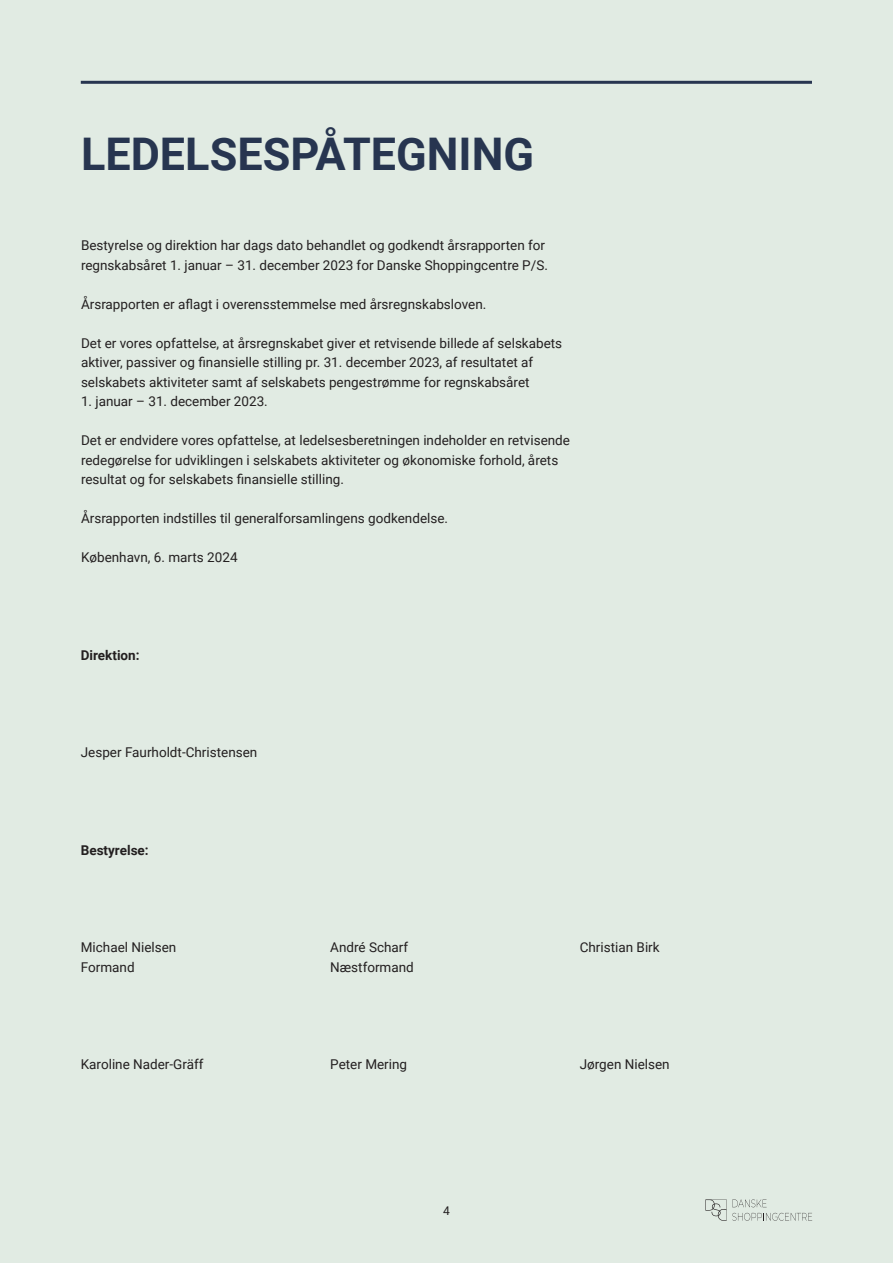
<style>
.page{position:relative;width:893px;height:1263px;background:#e1ebe3}
.page>*{position:absolute;margin:0;border:0;box-sizing:border-box;transform-origin:0 0}
.Overskrift{font:700 45px "Roboto";color:#273550}
.Brødtekst{font:13.5px/19.5px "Roboto";color:#231f20}
.Brødtekst-2{font:700 13.5px "Roboto";color:#231f20}
.t1{font:12px "Roboto";color:#231f20}
</style>
<div class="page">
<hr style="left:81px;top:81px;width:731px;height:3px;background:#273550">
<svg style="left:705px;top:1199px;width:107px;height:22px"></svg>
<p class="Overskrift" style="left:81px;top:122px;width:455px">LEDELSESPÅTEGNING</p>
<p class="Brødtekst" style="left:81px;top:235px;width:468px">Bestyrelse og direktion har dags dato behandlet og godkendt årsrapporten for regnskabsåret 1. januar – 31. december 2023 for Danske Shoppingcentre P/S.</p>
<p class="Brødtekst" style="left:81px;top:294px;width:407px">Årsrapporten er aflagt i overensstemmelse med årsregnskabsloven.</p>
<p class="Brødtekst" style="left:81px;top:333px;width:483px">Det er vores opfattelse, at årsregnskabet giver et retvisende billede af selskabets aktiver, passiver og finansielle stilling pr. 31. december 2023, af resultatet af selskabets aktiviteter samt af selskabets pengestrømme for regnskabsåret</p>
<p class="Brødtekst" style="left:81px;top:391px;width:188px">1. januar – 31. december 2023.</p>
<p class="Brødtekst" style="left:81px;top:430px;width:490px">Det er endvidere vores opfattelse, at ledelsesberetningen indeholder en retvisende redegørelse for udviklingen i selskabets aktiviteter og økonomiske forhold, årets resultat og for selskabets finansielle stilling.</p>
<p class="Brødtekst" style="left:81px;top:508px;width:369px">Årsrapporten indstilles til generalforsamlingens godkendelse.</p>
<p class="Brødtekst" style="left:81px;top:547px;width:158px">København, 6. marts 2024</p>
<p class="Brødtekst-2" style="left:81px;top:646px;width:60px">Direktion:</p>
<p class="Brødtekst" style="left:81px;top:742px;width:178px">Jesper Faurholdt-Christensen</p>
<p class="Brødtekst-2" style="left:81px;top:841px;width:69px">Bestyrelse:</p>
<p class="Brødtekst" style="left:81px;top:937px;width:97px">Michael Nielsen<br>Formand</p>
<p class="Brødtekst" style="left:81px;top:1054px;width:124px">Karoline Nader-Gräff</p>
<p class="Brødtekst" style="left:330px;top:937px;width:80px">André Scharf</p>
<p class="Brødtekst" style="left:330px;top:957px;width:85px">Næstformand</p>
<p class="Brødtekst" style="left:330px;top:1054px;width:78px">Peter Mering</p>
<p class="Brødtekst" style="left:580px;top:937px;width:81px">Christian Birk</p>
<p class="Brødtekst" style="left:580px;top:1054px;width:91px">Jørgen Nielsen</p>
<p class="t1" style="left:443px;top:1202px;width:8px">4</p>
</div>
